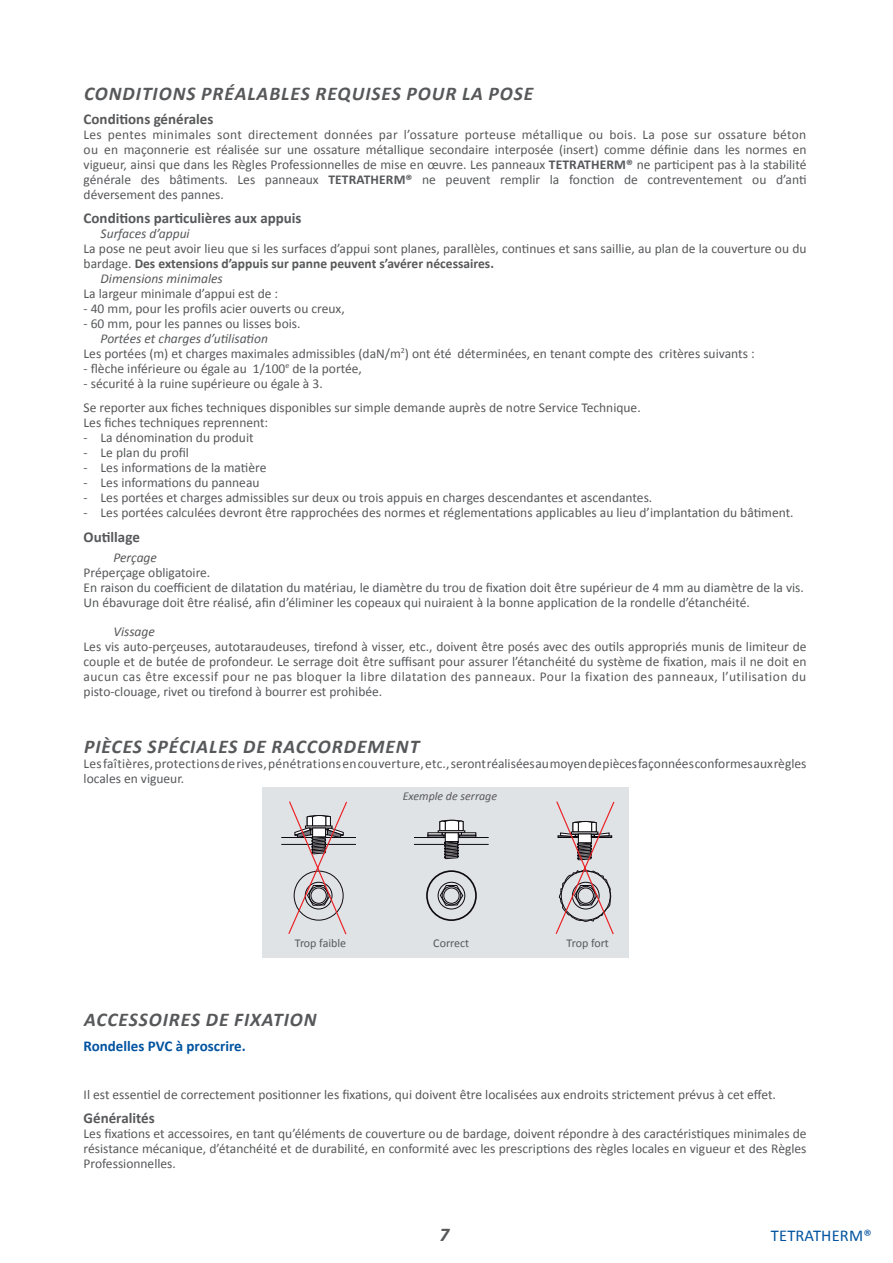
<style>
.page{position:relative;width:893px;height:1263px;background:#fff}
.page>*{position:absolute;margin:0;border:0;box-sizing:border-box;transform-origin:0 0}
.t1{font:italic 700 19.5px "Calibri";letter-spacing:.05em;color:#57585a}
.t2{font:16.5px "Calibri";letter-spacing:.01em;color:#0153a0}
.t3{font:700 15px "Calibri";color:#57585a}
.t4{font:700 15px "Calibri";color:#0153a0}
.t5{font:13.5px/15px "Calibri";color:#57585a}
.t6{font:700 13.5px "Calibri";color:#57585a}
.t7{font:italic 13.5px "Calibri";color:#57585a}
.t8{font:12px "Calibri";color:#57585a}
.t9{font:italic 12px "Calibri";color:#57585a}
.s1{font-weight:700}
.s2{font-weight:400}
.s3{font-style:italic}
</style>
<div class="page">
<div style="left:262px;top:787px;width:366px;height:171px;background:#e0e3e6"></div>
<hr style="left:281px;top:837px;width:31px;height:1px;background:#0e0b10">
<hr style="left:325px;top:837px;width:31px;height:1px;background:#0e0b10">
<hr style="left:281px;top:844px;width:31px;height:1px;background:#0e0b10">
<hr style="left:325px;top:844px;width:31px;height:1px;background:#0e0b10">
<hr style="left:414px;top:837px;width:31px;height:1px;background:#0e0b10">
<hr style="left:458px;top:837px;width:31px;height:1px;background:#0e0b10">
<hr style="left:414px;top:844px;width:31px;height:1px;background:#0e0b10">
<hr style="left:458px;top:844px;width:31px;height:1px;background:#0e0b10">
<div style="left:426px;top:870px;width:51px;height:51px;border:2px solid #0e0b10;border-radius:50%"></div>
<div style="left:438px;top:882px;width:27px;height:27px;border:1px solid #0e0b10;border-radius:50%"></div>
<svg style="left:440px;top:885px;width:23px;height:21px"></svg>
<svg style="left:287px;top:801px;width:61px;height:133px"></svg>
<svg style="left:428px;top:819px;width:48px;height:40px"></svg>
<div style="left:428px;top:835px;width:16px;height:3px;background:#767980;border:1px solid #0e0b10"></div>
<div style="left:445px;top:832px;width:13px;height:10px;background:#fff;border:1px solid #0e0b10"></div>
<svg style="left:555px;top:801px;width:59px;height:133px"></svg>
<h1 class="t1" style="left:84px;top:84px;width:451px">CONDITIONS PRÉALABLES REQUISES POUR LA POSE</h1>
<p class="t3" style="left:84px;top:109px;width:131px">Conditions générales</p>
<p class="t5" style="left:84px;top:127px;width:724px;text-align:justify">Les pentes minimales sont directement données par l’ossature porteuse métallique ou bois. La pose sur ossature béton ou en maçonnerie est réalisée sur une ossature métallique secondaire interposée (insert) comme définie dans les normes en vigueur, ainsi que dans les Règles Professionnelles de mise en œuvre. Les panneaux <span class="s1">TETRATHERM®</span> ne participent pas à la stabilité générale des bâtiments. Les panneaux <span class="s1">TETRATHERM®</span> ne peuvent remplir la fonction de contreventement ou d’anti déversement des pannes.</p>
<p class="t3" style="left:84px;top:208px;width:219px">Conditions particulières aux appuis</p>
<p class="t7" style="left:101px;top:227px;width:91px">Surfaces d’appui</p>
<p class="t5" style="left:84px;top:241px;width:724px">La pose ne peut avoir lieu que si les surfaces d’appui sont planes, parallèles, continues et sans saillie, au plan de la couverture ou du</p>
<p class="t6" style="left:84px;top:255px;width:412px"><span class="s2">bardage.</span> Des extensions d’appuis sur panne peuvent s’avérer nécessaires.</p>
<p class="t7" style="left:101px;top:272px;width:124px">Dimensions minimales</p>
<p class="t5" style="left:84px;top:286px;width:196px">La largeur minimale d’appui est de :</p>
<p class="t5" style="left:84px;top:301px;width:263px">- 40 mm, pour les profils acier ouverts ou creux,</p>
<p class="t5" style="left:84px;top:316px;width:218px">- 60 mm, pour les pannes ou lisses bois.</p>
<p class="t5" style="left:84px;top:331px;width:672px;text-indent:17px"><span class="s3">Portées et charges d’utilisation<br></span>Les portées (m) et charges maximales admissibles (daN/m<sup>2</sup>) ont été déterminées, en tenant compte des critères suivants :</p>
<p class="t5" style="left:84px;top:361px;width:280px">- flèche inférieure ou égale au 1/100<sup>e</sup> de la portée,</p>
<p class="t5" style="left:84px;top:371px;width:559px;line-height:24px">- sécurité à la ruine supérieure ou égale à 3.<br>Se reporter aux fiches techniques disponibles sur simple demande auprès de notre Service Technique.</p>
<p class="t5" style="left:84px;top:415px;width:186px">Les fiches techniques reprennent:</p>
<p class="t5" style="left:84px;top:430px;width:172px">- La dénomination du produit</p>
<p class="t5" style="left:84px;top:445px;width:107px">- Le plan du profil</p>
<p class="t5" style="left:84px;top:460px;width:184px">- Les informations de la matière</p>
<p class="t5" style="left:84px;top:475px;width:177px">- Les informations du panneau</p>
<p class="t5" style="left:84px;top:491px;width:570px">- Les portées et charges admissibles sur deux ou trois appuis en charges descendantes et ascendantes.</p>
<p class="t5" style="left:84px;top:505px;width:712px">- Les portées calculées devront être rapprochées des normes et réglementations applicables au lieu d’implantation du bâtiment.</p>
<p class="t3" style="left:84px;top:528px;width:58px">Outillage</p>
<p class="t7" style="left:113px;top:551px;width:45px">Perçage</p>
<p class="t5" style="left:84px;top:566px;width:722px">Préperçage obligatoire.<br>En raison du coefficient de dilatation du matériau, le diamètre du trou de fixation doit être supérieur de 4 mm au diamètre de la vis.<br>Un ébavurage doit être réalisé, afin d’éliminer les copeaux qui nuiraient à la bonne application de la rondelle d’étanchéité.</p>
<p class="t7" style="left:113px;top:625px;width:43px">Vissage</p>
<p class="t5" style="left:84px;top:639px;width:724px;text-align:justify">Les vis auto-perçeuses, autotaraudeuses, tirefond à visser, etc., doivent être posés avec des outils appropriés munis de limiteur de couple et de butée de profondeur. Le serrage doit être suffisant pour assurer l’étanchéité du système de fixation, mais il ne doit en aucun cas être excessif pour ne pas bloquer la libre dilatation des panneaux. Pour la fixation des panneaux, l’utilisation du pisto-clouage, rivet ou tirefond à bourrer est prohibée.</p>
<h1 class="t1" style="left:84px;top:737px;width:337px">PIÈCES SPÉCIALES DE RACCORDEMENT</h1>
<p class="t5" style="left:84px;top:756px;width:724px">Les faîtières, protections de rives, pénétrations en couverture, etc., seront réalisées au moyen de pièces façonnées conformes aux règles locales en vigueur.</p>
<p class="t9" style="left:403px;top:790px;width:96px">Exemple de serrage</p>
<p class="t8" style="left:295px;top:935px;width:53px">Trop faible</p>
<p class="t8" style="left:433px;top:938px;width:37px">Correct</p>
<p class="t8" style="left:567px;top:935px;width:44px">Trop fort</p>
<h1 class="t1" style="left:84px;top:1010px;width:234px">ACCESSOIRES DE FIXATION</h1>
<p class="t4" style="left:84px;top:1036px;width:164px">Rondelles PVC à proscrire.</p>
<p class="t5" style="left:84px;top:1086px;width:694px">Il est essentiel de correctement positionner les fixations, qui doivent être localisées aux endroits strictement prévus à cet effet.</p>
<p class="t3" style="left:84px;top:1108px;width:73px">Généralités</p>
<p class="t5" style="left:84px;top:1125px;width:724px;text-align:justify">Les fixations et accessoires, en tant qu’éléments de couverture ou de bardage, doivent répondre à des caractéristiques minimales de résistance mécanique, d’étanchéité et de durabilité, en conformité avec les prescriptions des règles locales en vigueur et des Règles Professionnelles.</p>
<h1 class="t1" style="left:439px;top:1225px;width:11px">7</h1>
<p class="t2" style="left:771px;top:1230px;width:102px">TETRATHERM®</p>
</div>
